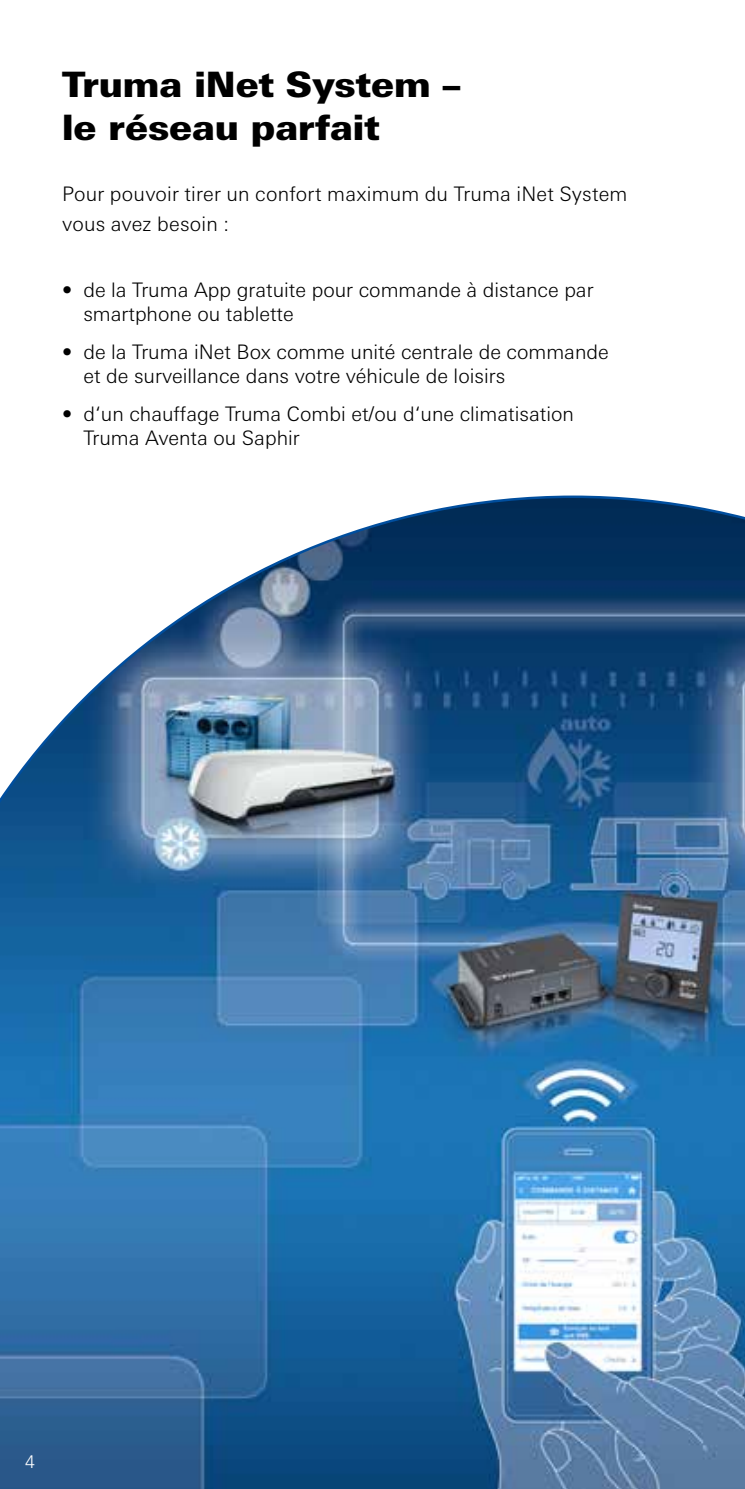
<style>
.page{position:relative;width:745px;height:1489px;background:#fff}
.page>*{position:absolute;margin:0;border:0;box-sizing:border-box;transform-origin:0 0}
.t1{font:900 35px/42.5px "Univers Next W1 G";color:#000}
.t2{font:300 20px/24px "Univers Next W1 G";color:#000}
.t3{font:300 17.5px "Univers Next W1 G";color:#fff}
.s1{font-weight:700}
</style>
<div class="page">
<img style="left:0;top:495px;width:744px;height:993px">
<h1 class="t1" style="left:62px;top:63px;width:399px">Truma iNet System – le réseau parfait</h1>
<p class="t2" style="left:62px;top:178px;width:566px;line-height:30px">Pour pouvoir tirer un confort maximum du Truma iNet System vous avez besoin :</p>
<p class="t2" style="left:83px;top:277px;width:511px;text-indent:-21px"><span class="s1">•</span> de la Truma App gratuite pour commande à distance par smartphone ou tablette</p>
<p class="t2" style="left:83px;top:339px;width:526px;text-indent:-21px"><span class="s1">•</span> de la Truma iNet Box comme unité centrale de commande et de surveillance dans votre véhicule de loisirs</p>
<p class="t2" style="left:83px;top:402px;width:492px;text-indent:-21px"><span class="s1">•</span> d‘un chauffage Truma Combi et/ou d‘une climatisation<br>Truma Aventa ou Saphir</p>
<p class="t3" style="left:25px;top:1451px;width:11px">4</p>
</div>
